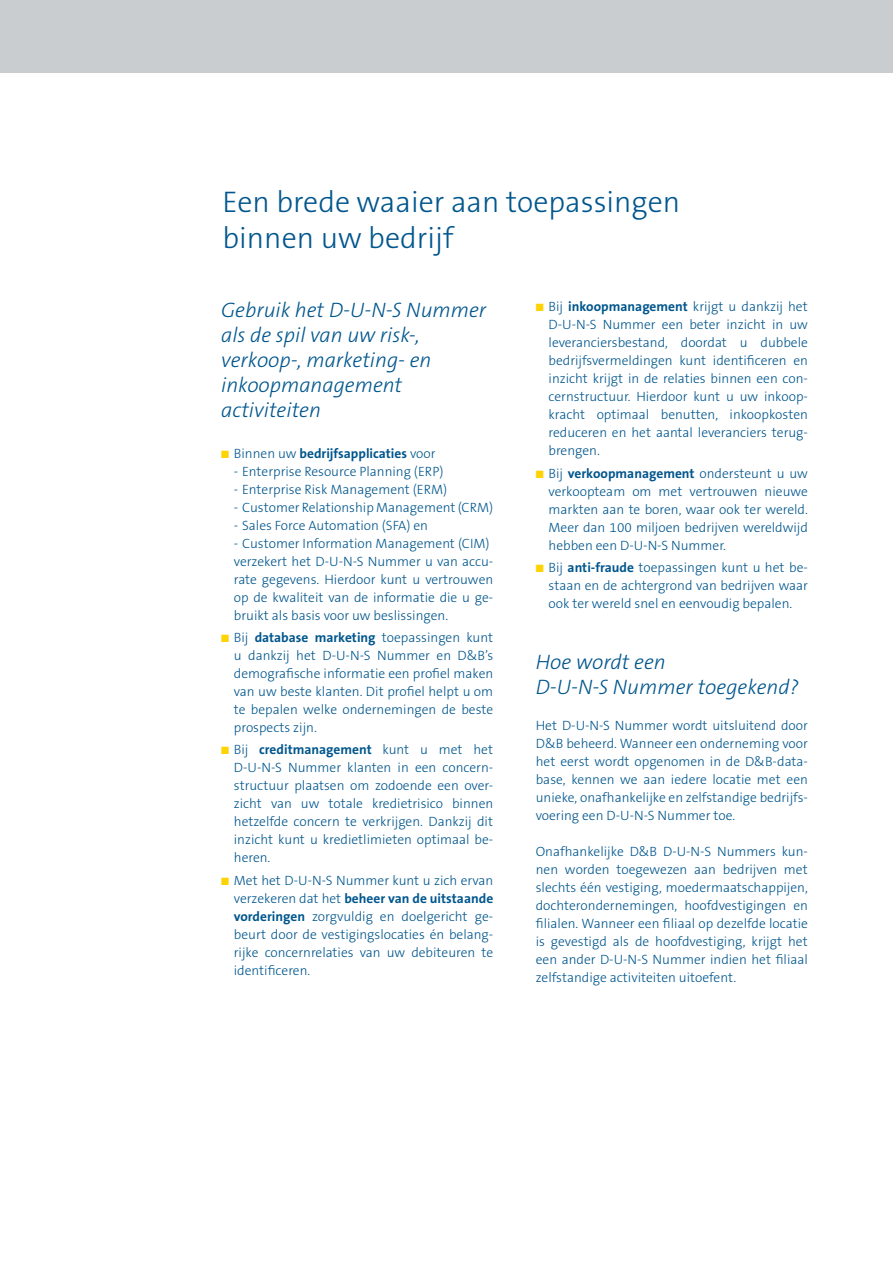
<style>
.page{position:relative;width:893px;height:1263px;background:#fff}
.page>*{position:absolute;margin:0;border:0;box-sizing:border-box;transform-origin:0 0}
.t1{font:300 30px/36px "The Sans B3";color:#00568d}
.t2{font:italic 300 21px/25.2px "The Sans B3";color:#00568d}
.t3{font:300 13.5px/18px "The Sans B3";color:#00568d;text-align:justify}
.t4{font:700 13.5px "The Sans B7";color:#00568d}
.s1{color:#fed304}
.s2{font-family:"The Sans B3";font-weight:300}
.s3{font-family:"The Sans B7";font-weight:700}
</style>
<div class="page">
<div style="left:0;top:0;width:893px;height:72px;background:#c9cdd0"></div>
<h1 class="t1" style="left:223px;top:187px;width:459px">Een brede waaier aan toepassingen binnen uw bedrijf</h1>
<h2 class="t2" style="left:221px;top:299px;width:267px">Gebruik het D-U-N-S Nummer als de spil van uw risk-, verkoop-, marketing- en inkoopmanagement activiteiten</h2>
<p class="t4" style="left:221px;top:448px;width:216px"><span class="s1">■</span> <span class="s2">Binnen uw</span> bedrijfsapplicaties <span class="s2">voor</span></p>
<p class="t3" style="left:234px;top:463px;width:211px">- Enter prise Resource Planning (ERP)</p>
<p class="t3" style="left:234px;top:481px;width:215px">- Enterprise Risk Management (ERM)</p>
<p class="t3" style="left:234px;top:499px;width:261px">- Customer Relationship Management (CRM)</p>
<p class="t3" style="left:234px;top:517px;width:196px">- Sales Force Automation (SFA) en</p>
<p class="t3" style="left:234px;top:535px;width:261px;text-align:left">- Customer Information Management (CIM) verzekert het D-U-N-S Nummer u van accu&shy;rate gegevens. Hierdoor kunt u vertrouwen op de kwaliteit van de informatie die u ge&shy;bruikt als basis voor uw beslissingen.</p>
<p class="t3" style="left:234px;top:629px;width:261px;text-indent:-13px"><span class="s1">■</span> Bij <span class="s3">database marketing</span> toepassingen kunt u dankzij het D-U-N-S Nummer en D&amp;B’s demografische informatie een profiel maken van uw beste klanten. Dit profiel helpt u om te bepalen welke ondernemingen de beste prospects zijn.</p>
<p class="t4" style="left:221px;top:744px;width:273px"><span class="s1">■</span> <span class="s2">Bij</span> creditmanagement <span class="s2">kunt u met het</span></p>
<p class="t3" style="left:234px;top:760px;width:261px">D-U-N-S Nummer klanten in een concern&shy;structuur plaatsen om zodoende een over&shy;zicht van uw totale kredietrisico binnen hetzelfde concern te verkrijgen. Dankzij dit inzicht kunt u kredietlimieten optimaal be&shy;heren.</p>
<p class="t3" style="left:221px;top:872px;width:274px"><span class="s1">■</span> Met het D-U-N-S Nummer kunt u zich ervan</p>
<p class="t4" style="left:234px;top:892px;width:261px"><span class="s2">verzekeren dat het</span> beheer van de uitstaande</p>
<p class="t3" style="left:234px;top:908px;width:261px"><span class="s3">vorderingen</span> zorgvuldig en doelgericht ge&shy;beurt door de vestigingslocaties én belang&shy;rijke concernrelaties van uw debiteuren te identificeren.</p>
<p class="t3" style="left:549px;top:299px;width:261px;text-indent:-13px"><span class="s1">■</span> Bij <span class="s3">inkoopmanagement</span> krijgt u dankzij het D-U-N-S Nummer een beter inzicht in uw leveranciersbestand, doordat u dubbele bedrijfsvermeldingen kunt identificeren en inzicht krijgt in de relaties binnen een con&shy;cernstructuur. Hierdoor kunt u uw inkoop&shy;kracht optimaal benutten, inkoopkosten reduceren en het aantal leveranciers terug&shy;brengen.</p>
<p class="t3" style="left:549px;top:465px;width:261px;text-indent:-13px"><span class="s1">■</span> Bij <span class="s3">verkoopmanagement</span> ondersteunt u uw verkoopteam om met vertrouwen nieuwe markten aan te boren, waar ook ter wereld.<br>Meer dan 100 miljoen bedrijven wereldwijd hebben een D-U-N-S Nummer.</p>
<p class="t3" style="left:549px;top:559px;width:261px;text-indent:-13px"><span class="s1">■</span> Bij <span class="s3">anti-fraude</span> toepassingen kunt u het be&shy;staan en de achtergrond van bedrijven waar ook ter wereld snel en eenvoudig bepalen.</p>
<h2 class="t2" style="left:536px;top:651px;width:264px">Hoe wordt een<br>D-U-N-S Nummer toegekend?</h2>
<p class="t3" style="left:536px;top:718px;width:274px">Het D-U-N-S Nummer wordt uitsluitend door D&amp;B beheerd. Wanneer een onderneming voor het eerst wordt opgenomen in de D&amp;B-data&shy;base, kennen we aan iedere locatie met een unieke, onafhankelijke en zelfstandige bedrijfs&shy;voering een D-U-N-S Nummer toe.</p>
<p class="t3" style="left:536px;top:844px;width:274px">Onafhankelijke D&amp;B D-U-N-S Nummers kun&shy;nen worden toegewezen aan bedrijven met slechts één vestiging, moedermaatschappijen, dochterondernemingen, hoofdvestigingen en filialen. Wanneer een filiaal op dezelfde locatie is gevestigd als de hoofdvestiging, krijgt het een ander D-U-N-S Nummer indien het filiaal zelfstandige activiteiten uitoefent.</p>
</div>
